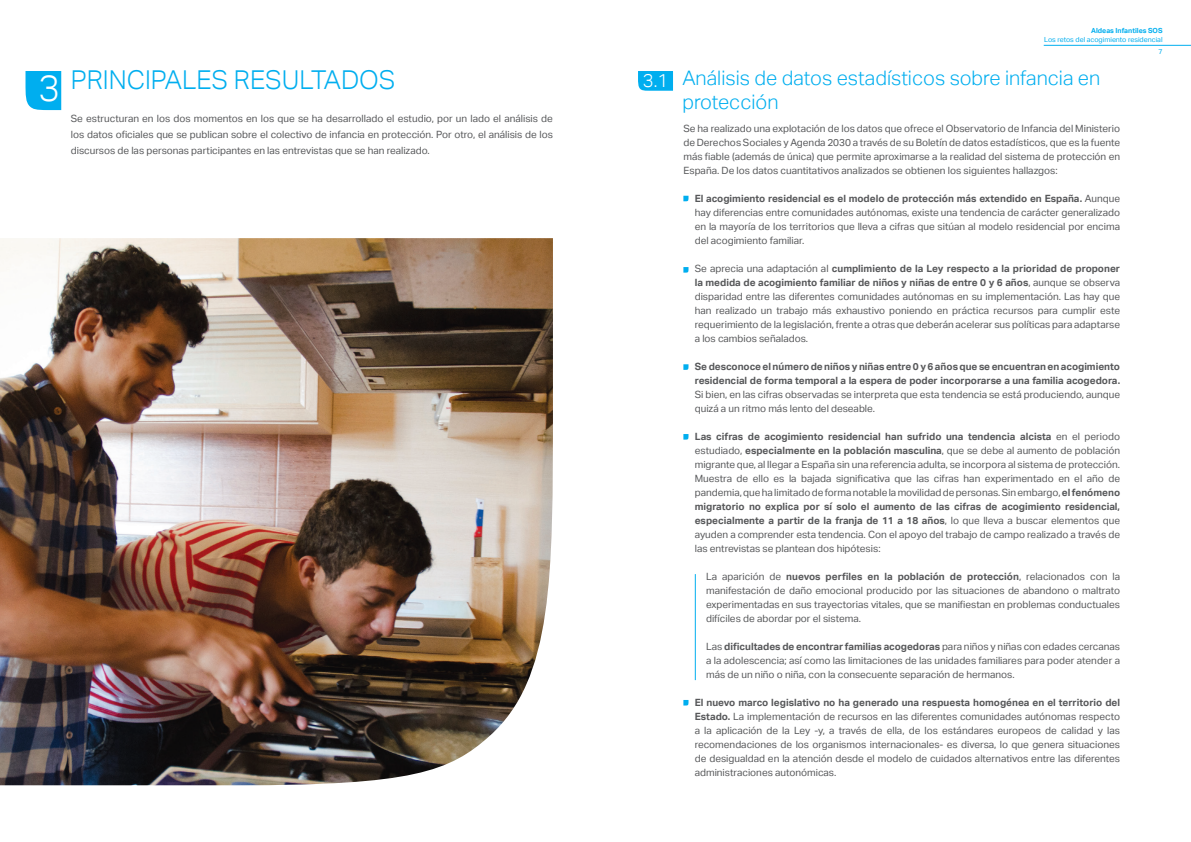
<style>
.page{position:relative;width:1191px;height:842px;background:#fff}
.page>*{position:absolute;margin:0;border:0;box-sizing:border-box;transform-origin:0 0}
.t1{font:300 26px "Aktiv Grotesk";color:#00aeef}
.t2{font:300 20px/24px "Aktiv Grotesk";color:#00aeef}
.t3{font:10px/14px "Aktiv Grotesk";color:#57585a;text-align:justify}
.t4{font:700 10px/14px "Aktiv Grotesk";color:#57585a}
.t5{font:7px/12.6px "Aktiv Grotesk";color:#00aeef;text-align:right}
.t6{font:700 7px "Aktiv Grotesk";color:#00aeef}
.s1{font-size:36.8px;color:#fff}
.s2{font-size:18.6px;color:#fff}
.s3{font-weight:700}
</style>
<div class="page">
<svg style="left:26px;top:71px;width:35px;height:39px"></svg>
<svg style="left:638px;top:71px;width:35px;height:20px"></svg>
<img style="left:0;top:238px;width:553px;height:547px">
<hr style="left:1043px;top:45px;width:148px;height:1px;background:#00aeef">
<svg style="left:683px;top:434px;width:5px;height:6px"></svg>
<svg style="left:683px;top:700px;width:5px;height:5px"></svg>
<svg style="left:683px;top:196px;width:5px;height:5px"></svg>
<svg style="left:683px;top:364px;width:5px;height:6px"></svg>
<svg style="left:683px;top:267px;width:5px;height:6px"></svg>
<hr style="left:695px;top:574px;width:1px;height:106px;background:#00aeef">
<h1 class="t1" style="left:39px;top:65px;width:358px"><span class="s1">3</span> PRINCIPALES RESULTADOS</h1>
<p class="t3" style="left:71px;top:111px;width:483px;line-height:16px">Se estructuran en los dos momentos en los que se ha desarrollado el estudio, por un lado el análisis de los datos oficiales que se publican sobre el colectivo de infancia en protección. Por otro, el análisis de los discursos de las personas participantes en las entrevistas que se han realizado.</p>
<p class="t6" style="left:1091px;top:27px;width:73px">Aldeas Infantiles SOS</p>
<p class="t5" style="left:1044px;top:33px;width:120px">Los retos del acogimiento residencial<br>7</p>
<h2 class="t2" style="left:682px;top:66px;width:419px;text-indent:-39px"><span class="s2">3.1</span> Análisis de datos estadísticos sobre infancia en protección</h2>
<p class="t3" style="left:683px;top:122px;width:438px">Se ha realizado una explotación de los datos que ofrece el Observatorio de Infancia del Ministerio de Derechos Sociales y Agenda 2030 a través de su Boletín de datos estadísticos, que es la fuente más fiable (además de única) que permite aproximarse a la realidad del sistema de protección en España. De los datos cuantitativos analizados se obtienen los siguientes hallazgos:</p>
<p class="t3" style="left:694px;top:192px;width:427px"><span class="s3">El acogimiento residencial es el modelo de protección más extendido en España.</span> Aunque hay diferencias entre comunidades autónomas, existe una tendencia de carácter generalizado en la mayoría de los territorios que lleva a cifras que sitúan al modelo residencial por encima del acogimiento familiar.</p>
<p class="t3" style="left:694px;top:262px;width:427px">Se aprecia una adaptación al <span class="s3">cumplimiento de la Ley respecto a la prioridad de proponer la medida de acogimiento familiar de niños y niñas de entre 0 y 6 años</span>, aunque se observa disparidad entre las diferentes comunidades autónomas en su implementación. Las hay que han realizado un trabajo más exhaustivo poniendo en práctica recursos para cumplir este requerimiento de la legislación, frente a otras que deberán acelerar sus políticas para adaptarse a los cambios señalados.</p>
<p class="t4" style="left:694px;top:360px;width:427px">Se desconoce el número de niños y niñas entre 0 y 6 años que se encuentran en acogimiento residencial de forma temporal a la espera de poder incorporarse a una familia acogedora.</p>
<p class="t3" style="left:694px;top:388px;width:427px">Si bien, en las cifras observadas se interpreta que esta tendencia se está produciendo, aunque quizá a un ritmo más lento del deseable.</p>
<p class="t3" style="left:694px;top:430px;width:427px"><span class="s3">Las cifras de acogimiento residencial han sufrido una tendencia alcista</span> en el periodo estudiado, <span class="s3">especialmente en la población masculina</span>, que se debe al aumento de población migrante que, al llegar a España sin una referencia adulta, se incorpora al sistema de protección.<br>Muestra de ello es la bajada significativa que las cifras han experimentado en el año de pandemia, que ha limitado de forma notable la movilidad de personas. Sin embargo, <span class="s3">el fenómeno migratorio no explica por sí solo el aumento de las cifras de acogimiento residencial, especialmente a partir de la franja de 11 a 18 años</span>, lo que lleva a buscar elementos que ayuden a comprender esta tendencia. Con el apoyo del trabajo de campo realizado a través de las entrevistas se plantean dos hipótesis:</p>
<p class="t3" style="left:706px;top:570px;width:415px">La aparición de <span class="s3">nuevos perfiles en la población de protección</span>, relacionados con la manifestación de daño emocional producido por las situaciones de abandono o maltrato experimentadas en sus trayectorias vitales, que se manifiestan en problemas conductuales difíciles de abordar por el sistema.</p>
<p class="t3" style="left:706px;top:640px;width:415px">Las <span class="s3">dificultades de encontrar familias acogedoras</span> para niños y niñas con edades cercanas a la adolescencia; así como las limitaciones de las unidades familiares para poder atender a más de un niño o niña, con la consecuente separación de hermanos.</p>
<p class="t3" style="left:694px;top:696px;width:427px"><span class="s3">El nuevo marco legislativo no ha generado una respuesta homogénea en el territorio del Estado.</span> La implementación de recursos en las diferentes comunidades autónomas respecto a la aplicación de la Ley -y, a través de ella, de los estándares europeos de calidad y las recomendaciones de los organismos internacionales- es diversa, lo que genera situaciones de desigualdad en la atención desde el modelo de cuidados alternativos entre las diferentes administraciones autonómicas.</p>
</div>
